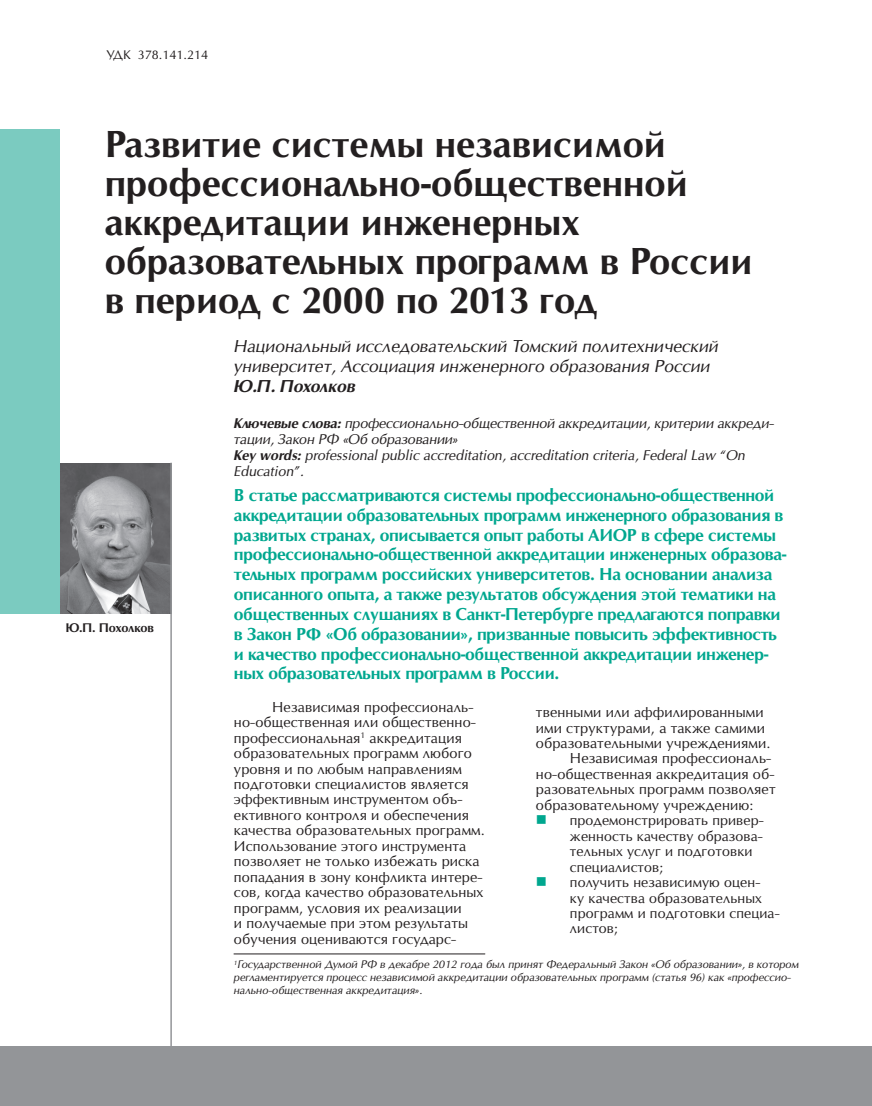
<style>
.page{position:relative;width:872px;height:1106px;background:#fff}
.page>*{position:absolute;margin:0;border:0;box-sizing:border-box;transform-origin:0 0}
.t1{font:700 36px/39px "Opium New";color:#231f20}
.t2{font:700 16.5px/19.8px "Opium New";letter-spacing:-.02em;color:#00a78f}
.t3{font:italic 16.5px/19.8px "Opium New";color:#231f20}
.t4{font:italic 700 16.5px "Opium New";letter-spacing:-.02em;color:#231f20}
.t5{font:15px "Wingdings";color:#00a78f}
.t6{font:13.8px/15.5px "Opium New";letter-spacing:.01em;color:#231f20}
.t7{font:italic 13.5px/16.2px "Opium New";letter-spacing:-.01em;color:#231f20}
.t8{font:13.5px/15.5px "Opium New";letter-spacing:.01em;color:#231f20}
.t9{font:12px "Opium New";color:#231f20}
.t10{font:700 12px "Opium New";letter-spacing:-.03em;color:#231f20}
.t11{font:italic 10.5px/12.6px "Opium New";color:#231f20}
.s1{font-weight:700}
</style>
<div class="page">
<div style="left:0;top:1046px;width:872px;height:60px;background:#939598"></div>
<img style="left:60px;top:463px;width:110px;height:150px">
<div style="left:0;top:129px;width:60px;height:484px;background:#7bcbc0"></div>
<hr style="left:170px;top:463px;width:2px;height:583px;background:#939598">
<hr style="left:234px;top:953px;width:251px;height:1px;background:#231f20">
<p class="t9" style="left:106px;top:48px;width:103px">УДК 378.141.214</p>
<h1 class="t1" style="left:105px;top:125px;width:649px">Развитие системы независимой профессионально-общественной аккредитации инженерных образовательных программ в России в период с 2000 по 2013 год</h1>
<p class="t3" style="left:234px;top:336px;width:486px">Национальный исследовательский Томский политехнический университет, Ассоциация инженерного образования России</p>
<p class="t4" style="left:234px;top:376px;width:123px">Ю.П. Похолков</p>
<p class="t10" style="left:66px;top:621px;width:90px">Ю.П. Похолков</p>
<p class="t7" style="left:234px;top:414px;width:542px"><span class="s1">Ключевые слова:</span> профессионально-общественной аккредитации, критерии аккреди&shy;тации, Закон РФ «Об образовании»<br><span class="s1">Key words:</span> professional public accreditation, accreditation criteria, Federal Law “On Education”.</p>
<p class="t2" style="left:234px;top:485px;width:554px">В статье рассматриваются системы профессионально-общественной аккредитации образовательных программ инженерного образования в развитых странах, описывается опыт работы АИ ОР в сфере системы профессионально-общественной аккредитации инженерных образова&shy;тельных программ российских университетов. На основании анализа описанного опыта, а также результатов обсуждения этой тематики на общественных слушаниях в Санкт-Петербурге предлагаются поправки в Закон РФ «Об образовании», призванные повысить эффективность и качество профессионально-общественной аккредитации инженер&shy;ных образовательных программ в России.</p>
<p class="t6" style="left:234px;top:699px;width:252px;text-indent:38px">Н езависимая профессиональ&shy;но-общественная или общественно&shy;профессиональная<sup>1</sup> аккредитация образовательных программ любого уровня и по любым направлениям подготовки специалистов является эффективным инструментом объ&shy;ективного контроля и обеспечения качества образовательных программ.<br>И спользование этого инструмента позволяет не только избежать риска попадания в зону конфликта интере&shy;сов, когда качество образовательных программ, условия их реализации<br>и получаемые при этом результаты обучения оцениваются государс-</p>
<p class="t6" style="left:536px;top:704px;width:229px">твенными или аффилированными</p>
<p class="t6" style="left:536px;top:719px;width:230px">ими структурами, а также самими</p>
<p class="t6" style="left:536px;top:735px;width:236px">образовательными учреждениями.</p>
<p class="t6" style="left:570px;top:750px;width:203px">Н езависимая профессиональ-</p>
<p class="t6" style="left:536px;top:766px;width:240px">но-общественная аккредитация об-</p>
<p class="t6" style="left:536px;top:781px;width:241px">разовательных программ позволяет</p>
<p class="t6" style="left:536px;top:797px;width:219px">образовательному учреждению:</p>
<p class="t8" style="left:570px;top:812px;width:211px">продемонстрировать привер&shy;женность качеству образова&shy;тельных услуг и подготовки специалистов;<br>получить независимую оцен-<br>ку качества образовательных программ и подготовки специа&shy;листов;</p>
<p class="t5" style="left:536px;top:811px;width:13px">■</p>
<p class="t5" style="left:536px;top:873px;width:13px">■</p>
<p class="t11" style="left:234px;top:958px;width:566px"><sup>1</sup>Государственной Думой РФ в декабре 2012 года был принят Федеральный Закон «Об образовании», в котором регламентируется процесс независимой аккредитации образовательных программ (статья 96) как «профессио&shy;нально-общественная аккредитация».</p>
</div>
